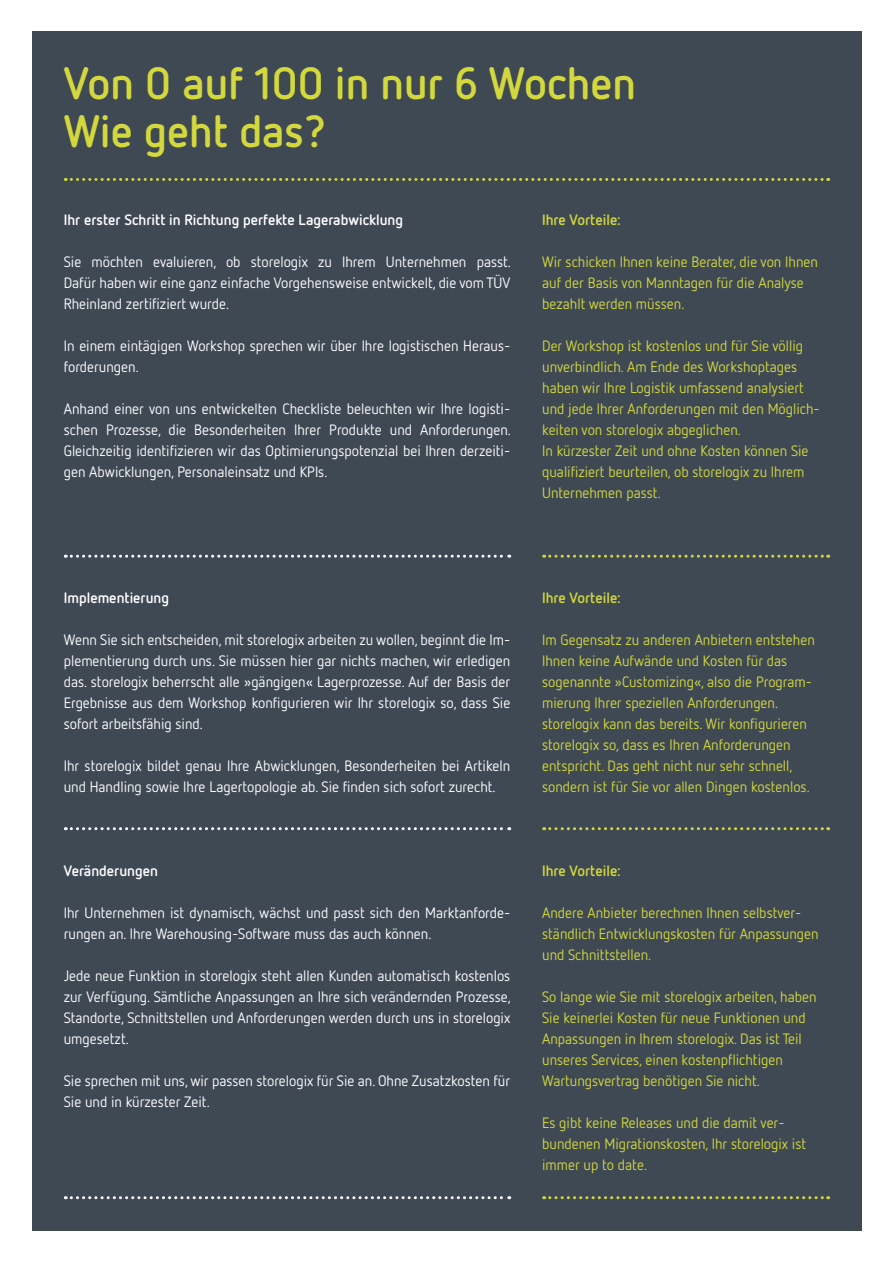
<style>
.page{position:relative;width:893px;height:1263px;background:#fff}
.page>*{position:absolute;margin:0;border:0;box-sizing:border-box;transform-origin:0 0}
.t1{font:700 45px/48px "Netto OT";color:#d3d83d}
.t2{font:15px/21px "Netto OT";color:#fff;text-align:justify}
.t3{font:15px/21px "Netto OT";color:#d3d83d}
.t4{font:700 15px "Netto OT";color:#fff}
.t5{font:700 15px "Netto OT";color:#d3d83d}
</style>
<div class="page">
<div style="left:32px;top:32px;width:829px;height:1199px;background:#3f4954"></div>
<svg style="left:65px;top:178px;width:764px;height:3px"></svg>
<svg style="left:544px;top:1196px;width:285px;height:3px"></svg>
<svg style="left:544px;top:555px;width:285px;height:3px"></svg>
<svg style="left:544px;top:827px;width:285px;height:3px"></svg>
<svg style="left:65px;top:1196px;width:445px;height:3px"></svg>
<svg style="left:65px;top:555px;width:445px;height:3px"></svg>
<svg style="left:65px;top:827px;width:445px;height:3px"></svg>
<h1 class="t1" style="left:64px;top:58px;width:574px">Von 0 auf 100 in nur 6 Wochen<br>Wie geht das?</h1>
<p class="t4" style="left:64px;top:210px;width:341px">Ihr erster Schritt in Richtung perfekte Lagerabwicklung</p>
<p class="t2" style="left:64px;top:250px;width:449px">Sie möchten evaluieren, ob storelogix zu Ihrem Unternehmen passt.<br>Dafür haben wir eine ganz einfache Vorgehensweise entwickelt, die vom TÜV Rheinland zertifiziert wurde.</p>
<p class="t2" style="left:64px;top:334px;width:448px">In einem eintägigen Workshop sprechen wir über Ihre logistischen Heraus&shy;forderungen.</p>
<p class="t2" style="left:64px;top:397px;width:449px">Anhand einer von uns entwickelten Checkliste beleuchten wir Ihre logisti&shy;schen Prozesse, die Besonderheiten Ihrer Produkte und Anforderungen.<br>Gleichzeitig identifizieren wir das Optimierungspotenzial bei Ihren derzeiti&shy;gen Abwicklungen, Personaleinsatz und KPIs.</p>
<p class="t5" style="left:542px;top:210px;width:80px">Ihre Vorteile:</p>
<p class="t3" style="left:542px;top:250px;width:277px">Wir schicken Ihnen keine Berater, die von Ihnen auf der Basis von Manntagen für die Analyse bezahlt werden müssen.</p>
<p class="t3" style="left:542px;top:334px;width:279px">Der Workshop ist kostenlos und für Sie völlig unverbindlich. Am Ende des Workshoptages haben wir Ihre Logistik umfassend analysiert und jede Ihrer Anforderungen mit den Möglich&shy;keiten von storelogix abgeglichen.<br>In kürzester Zeit und ohne Kosten können Sie qualifiziert beurteilen, ob storelogix zu Ihrem Unternehmen passt.</p>
<p class="t4" style="left:64px;top:588px;width:107px">Implementierung</p>
<p class="t2" style="left:64px;top:629px;width:448px">Wenn Sie sich entscheiden, mit storelogix arbeiten zu wollen, beginnt die Im&shy;plementierung durch uns. Sie müssen hier gar nichts machen, wir erledigen das. storelogix beherrscht alle »gängigen« Lagerprozesse. Auf der Basis der Ergebnisse aus dem Workshop konfigurieren wir Ihr storelogix so, dass Sie sofort arbeitsfähig sind.</p>
<p class="t2" style="left:64px;top:755px;width:448px">Ihr storelogix bildet genau Ihre Abwicklungen, Besonderheiten bei Artikeln und Handling sowie Ihre Lagertopologie ab. Sie finden sich sofort zurecht.</p>
<p class="t4" style="left:64px;top:861px;width:96px">Veränderungen</p>
<p class="t2" style="left:64px;top:901px;width:448px">Ihr Unternehmen ist dynamisch, wächst und passt sich den Marktanforde&shy;rungen an. Ihre Warehousing-Software muss das auch können.</p>
<p class="t2" style="left:64px;top:964px;width:449px">Jede neue Funktion in storelogix steht allen Kunden automatisch kostenlos zur Verfügung. Sämtliche Anpassungen an Ihre sich verändernden Prozesse, Standorte, Schnittstellen und Anforderungen werden durch uns in storelogix umgesetzt.</p>
<p class="t2" style="left:64px;top:1069px;width:448px">Sie sprechen mit uns, wir passen storelogix für Sie an. Ohne Zusatzkosten für<br>Sie und in kürzester Zeit.</p>
<p class="t5" style="left:542px;top:588px;width:80px">Ihre Vorteile:</p>
<p class="t3" style="left:542px;top:629px;width:274px">Im Gegensatz zu anderen Anbietern entstehen Ihnen keine Aufwände und Kosten für das sogenannte »Customizing«, also die Program&shy;mierung Ihrer speziellen Anforderungen. storelogix kann das bereits. Wir konfigurieren storelogix so, dass es Ihren Anforderungen entspricht. Das geht nicht nur sehr schnell, sondern ist für Sie vor allen Dingen kostenlos.</p>
<p class="t5" style="left:542px;top:861px;width:80px">Ihre Vorteile:</p>
<p class="t3" style="left:542px;top:901px;width:278px">Andere Anbieter berechnen Ihnen selbstver&shy;ständlich Entwicklungskosten für Anpassungen und Schnittstellen.</p>
<p class="t3" style="left:542px;top:985px;width:276px">So lange wie Sie mit storelogix arbeiten, haben Sie keinerlei Kosten für neue Funktionen und Anpassungen in Ihrem storelogix. Das ist Teil unseres Services, einen kostenpflichtigen Wartungsvertrag benötigen Sie nicht.</p>
<p class="t3" style="left:542px;top:1111px;width:265px">Es gibt keine Releases und die damit ver&shy;bundenen Migrationskosten, Ihr storelogix ist immer up to date.</p>
</div>
